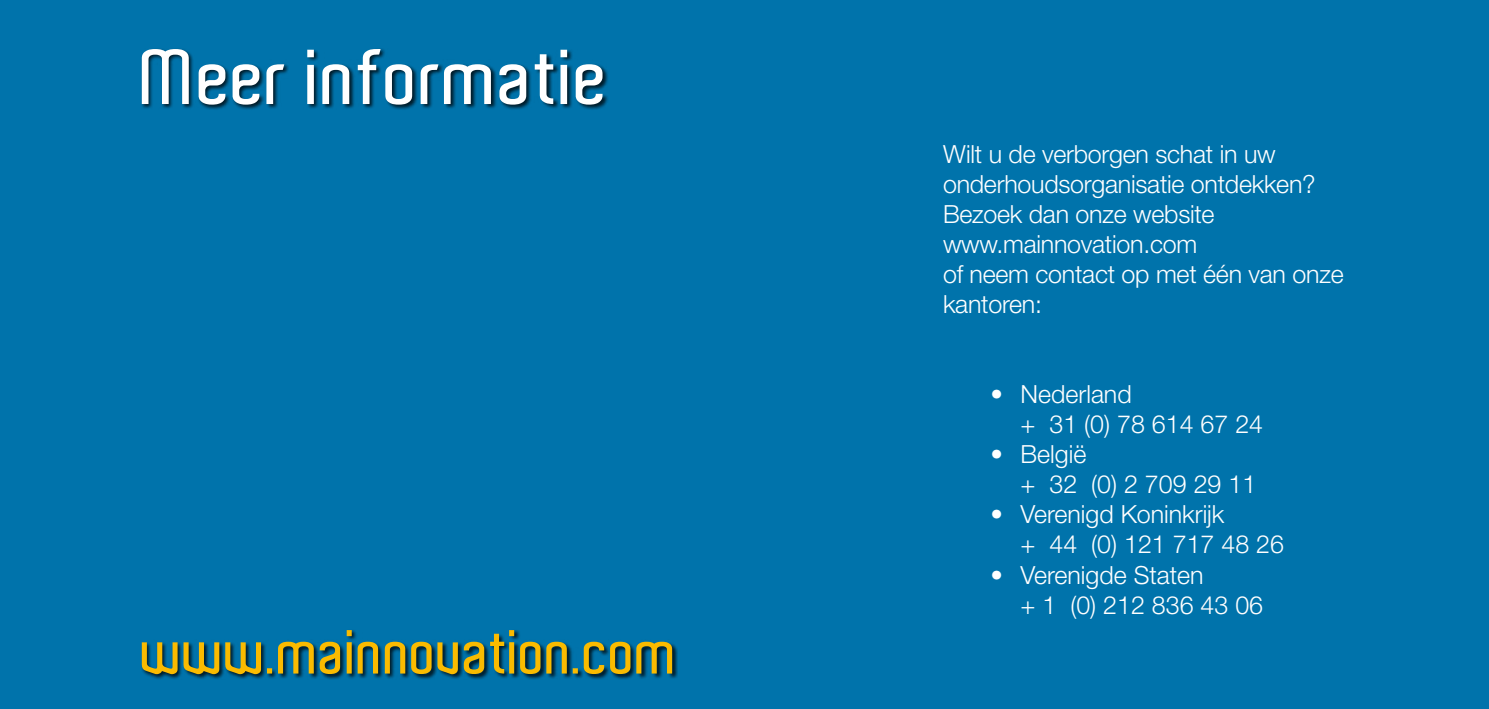
<style>
.page{position:relative;width:1489px;height:709px;background:#fff}
.page>*{position:absolute;margin:0;border:0;box-sizing:border-box;transform-origin:0 0}
.t1{font:600 75px "Aldo";letter-spacing:.01em;color:#fff;scale:1.05 1}
.t2{font:600 60px "Aldo";color:#fabb00}
.t3{font:300 25px/30px "Helvetica Neue LT Std";letter-spacing:-.01em;color:#fff}
</style>
<div class="page">
<div style="left:0;top:0;width:1488px;height:709px;background:#0073ab"></div>
<div style="left:141px;top:48px;width:467px;height:62px;background:#000;opacity:.75"></div>
<div style="left:141px;top:629px;width:537px;height:50px;background:#000;opacity:.75"></div>
<h1 class="t1" style="left:142px;top:35px;width:446px">Meer informatie</h1>
<h2 class="t2" style="left:142px;top:618px;width:537px">www.mainnovation.com</h2>
<p class="t3" style="left:943px;top:139px;width:402px">Wilt u de verborgen schat in uw onderhoudsorganisatie ontdekken?<br>Bezoek dan onze website www.mainnovation.com<br>of neem contact op met één van onze kantoren:</p>
<p class="t3" style="left:1020px;top:379px;width:244px;text-indent:-30px">• Nederland<br>+ 31 (0) 78 614 67 24</p>
<p class="t3" style="left:1020px;top:439px;width:237px;text-indent:-30px">• België<br>+ 32 (0) 2 709 29 11</p>
<p class="t3" style="left:1020px;top:499px;width:265px;text-indent:-30px">• Verenigd Koninkrijk<br>+ 44 (0) 121 717 48 26</p>
<p class="t3" style="left:1020px;top:559px;width:244px;text-indent:-30px">• Verenigde Staten<br>+ 1 (0) 212 836 43 06</p>
</div>
